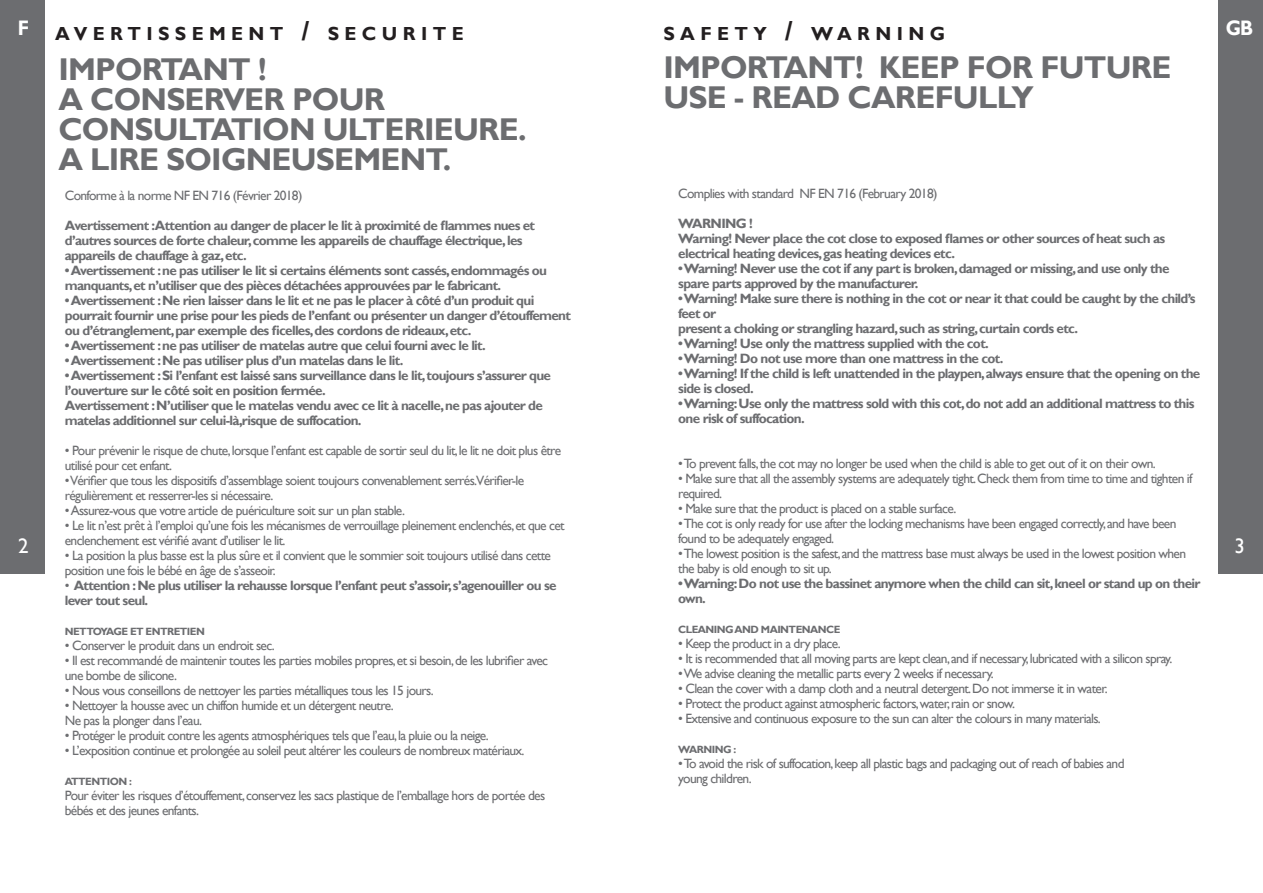
<style>
.page{position:relative;width:1263px;height:893px;background:#fff}
.page>*{position:absolute;margin:0;border:0;box-sizing:border-box;transform-origin:0 0}
.intro5mm{font:700 31.5px "Gill Sans";letter-spacing:-.025em;color:#6c6d70}
.Intro{font:700 31.5px/30px "Gill Sans";letter-spacing:-.025em;color:#6c6d70}
.t1{font:700 21px "Gill Sans";color:#fff;scale:.9 1}
.t2{font:21px "Gill Sans";color:#fff}
.titreavertissement{font:700 18.9px "Gill Sans";letter-spacing:.285em;color:#231f20}
.Intro-2{font:13.5px/15px "Gill Sans";letter-spacing:-.05em;color:#6c6d70}
.Intro-3{font:700 13.5px/15px "Gill Sans";letter-spacing:-.05em;color:#6c6d70}
.Intro-4{font:700 10.5px "Gill Sans";letter-spacing:-.05em;color:#6c6d70}
.s1{font-size:27px}
.s2{font-weight:400}
</style>
<div class="page">
<div style="left:0;top:0;width:45px;height:574px;background:#6c6d70"></div>
<div style="left:1218px;top:0;width:45px;height:574px;background:#6c6d70"></div>
<p class="t1" style="left:18px;top:16px;width:14px">F</p>
<p class="t2" style="left:18px;top:533px;width:12px">2</p>
<p class="titreavertissement" style="left:55px;top:22px;width:410px">AVERTISSEMENT <span class="s1">/</span> SECURITE</p>
<p class="titreavertissement" style="left:663px;top:22px;width:283px">SAFETY <span class="s1">/</span> WARNING</p>
<p class="t1" style="left:1226px;top:16px;width:32px">GB</p>
<p class="intro5mm" style="left:58px;top:50px;width:210px">IMPORTANT !</p>
<p class="intro5mm" style="left:58px;top:80px;width:328px">A CONSERVER POUR</p>
<p class="intro5mm" style="left:58px;top:110px;width:470px">CONSULTATION ULTERIEURE.</p>
<p class="intro5mm" style="left:58px;top:140px;width:394px">A LIRE SOIGNEUSEMENT.</p>
<p class="Intro" style="left:663px;top:54px;width:509px">IMPORTANT! KEEP FOR FUTURE<br>USE - READ CAREFULLY</p>
<p class="Intro-2" style="left:65px;top:188px;width:239px">Conforme à la norme NF EN 716 (Février 2018)</p>
<p class="Intro-3" style="left:65px;top:218px;width:472px">Avertissement :Attention au danger de placer le lit à proximité de flammes nues et d’autres sources de forte chaleur, comme les appareils de chauffage électrique, les appareils de chauffage à gaz, etc.</p>
<p class="Intro-3" style="left:65px;top:263px;width:484px">• Avertissement : ne pas utiliser le lit si certains éléments sont cassés, endommagés ou manquants, et n’utiliser que des pièces détachées approuvées par le fabricant.</p>
<p class="Intro-3" style="left:65px;top:293px;width:508px">• Avertissement : Ne rien laisser dans le lit et ne pas le placer à côté d’un produit qui pourrait fournir une prise pour les pieds de l’enfant ou présenter un danger d’étouffement ou d’étranglement, par exemple des ficelles, des cordons de rideaux, etc.</p>
<p class="Intro-3" style="left:65px;top:338px;width:422px">• Avertissement : ne pas utiliser de matelas autre que celui fourni avec le lit.</p>
<p class="Intro-3" style="left:65px;top:353px;width:340px">• Avertissement : Ne pas utiliser plus d’un matelas dans le lit.</p>
<p class="Intro-3" style="left:65px;top:368px;width:488px">• Avertissement : Si l’enfant est laissé sans surveillance dans le lit, toujours s’assurer que l’ouverture sur le côté soit en position fermée.</p>
<p class="Intro-3" style="left:65px;top:398px;width:479px">Avertissement : N’utiliser que le matelas vendu avec ce lit à nacelle, ne pas ajouter de matelas additionnel sur celui-là,risque de suffocation.</p>
<p class="Intro-2" style="left:65px;top:443px;width:498px">• Pour prévenir le risque de chute, lorsque l’enfant est capable de sortir seul du lit, le lit ne doit plus être</p>
<p class="Intro-2" style="left:65px;top:458px;width:109px">utilisé pour cet enfant.</p>
<p class="Intro-2" style="left:65px;top:473px;width:461px">• Vérifier que tous les dispositifs d’assemblage soient toujours convenablement serrés.Vérifier-le</p>
<p class="Intro-2" style="left:65px;top:488px;width:210px">régulièrement et resserrer-les si nécessaire.</p>
<p class="Intro-2" style="left:65px;top:503px;width:342px">• Assurez-vous que votre article de puériculture soit sur un plan stable.</p>
<p class="Intro-2" style="left:65px;top:518px;width:501px">• Le lit n’est prêt à l’emploi qu’une fois les mécanismes de verrouillage pleinement enclenchés, et que cet</p>
<p class="Intro-2" style="left:65px;top:533px;width:222px">enclenchement est vérifié avant d’utiliser le lit.</p>
<p class="Intro-2" style="left:65px;top:548px;width:488px">• La position la plus basse est la plus sûre et il convient que le sommier soit toujours utilisé dans cette</p>
<p class="Intro-2" style="left:65px;top:563px;width:213px">position une fois le bébé en âge de s’asseoir.</p>
<p class="Intro-3" style="left:65px;top:578px;width:493px"><span class="s2">•</span> Attention : Ne plus utiliser la rehausse lorsque l’enfant peut s’assoir, s’agenouiller ou se lever tout seul.</p>
<p class="Intro-4" style="left:65px;top:625px;width:142px">NETTOYAGE ET ENTRETIEN</p>
<p class="Intro-2" style="left:65px;top:638px;width:211px">• Conserver le produit dans un endroit sec.</p>
<p class="Intro-2" style="left:65px;top:653px;width:485px">• Il est recommandé de maintenir toutes les parties mobiles propres, et si besoin, de les lubrifier avec</p>
<p class="Intro-2" style="left:65px;top:668px;width:114px">une bombe de silicone.</p>
<p class="Intro-2" style="left:65px;top:683px;width:370px">• Nous vous conseillons de nettoyer les parties métalliques tous les 15 jours.</p>
<p class="Intro-2" style="left:65px;top:698px;width:330px">• Nettoyer la housse avec un chiffon humide et un détergent neutre.</p>
<p class="Intro-2" style="left:65px;top:713px;width:139px">Ne pas la plonger dans l’eau.</p>
<p class="Intro-2" style="left:65px;top:728px;width:425px">• Protéger le produit contre les agents atmosphériques tels que l’eau, la pluie ou la neige.</p>
<p class="Intro-2" style="left:65px;top:743px;width:461px">• L’exposition continue et prolongée au soleil peut altérer les couleurs de nombreux matériaux.</p>
<p class="Intro-4" style="left:65px;top:775px;width:69px">ATTENTION :</p>
<p class="Intro-2" style="left:65px;top:788px;width:482px">Pour éviter les risques d’étouffement, conservez les sacs plastique de l’emballage hors de portée des bébés et des jeunes enfants.</p>
<p class="Intro-2" style="left:678px;top:187px;width:261px">Complies with standard NF EN 716 (February 2018)</p>
<p class="Intro-3" style="left:678px;top:217px;width:76px">WARNING !</p>
<p class="Intro-3" style="left:678px;top:232px;width:489px">Warning! Never place the cot close to exposed flames or other sources of heat such as electrical heating devices, gas heating devices etc.</p>
<p class="Intro-3" style="left:678px;top:262px;width:493px">• Warning! Never use the cot if any part is broken, damaged or missing, and use only the spare parts approved by the manufacturer.</p>
<p class="Intro-3" style="left:678px;top:292px;width:519px">• Warning! Make sure there is nothing in the cot or near it that could be caught by the child’s feet or</p>
<p class="Intro-3" style="left:678px;top:322px;width:401px">present a choking or strangling hazard, such as string, curtain cords etc.</p>
<p class="Intro-3" style="left:678px;top:337px;width:312px">• Warning! Use only the mattress supplied with the cot.</p>
<p class="Intro-3" style="left:678px;top:352px;width:327px">• Warning! Do not use more than one mattress in the cot.</p>
<p class="Intro-3" style="left:678px;top:367px;width:524px">• Warning! If the child is left unattended in the playpen, always ensure that the opening on the side is closed.</p>
<p class="Intro-3" style="left:678px;top:397px;width:518px">• Warning: Use only the mattress sold with this cot, do not add an additional mattress to this one risk of suffocation.</p>
<p class="Intro-2" style="left:678px;top:457px;width:479px">• To prevent falls, the cot may no longer be used when the child is able to get out of it on their own.</p>
<p class="Intro-2" style="left:678px;top:472px;width:516px">• Make sure that all the assembly systems are adequately tight. Check them from time to time and tighten if required.</p>
<p class="Intro-2" style="left:678px;top:502px;width:280px">• Make sure that the product is placed on a stable surface.</p>
<p class="Intro-2" style="left:678px;top:517px;width:500px">• The cot is only ready for use after the locking mechanisms have been engaged correctly, and have been found to be adequately engaged.</p>
<p class="Intro-2" style="left:678px;top:547px;width:509px">• The lowest position is the safest, and the mattress base must always be used in the lowest position when the baby is old enough to sit up.</p>
<p class="Intro-3" style="left:678px;top:577px;width:524px">• Warning: Do not use the bassinet anymore when the child can sit, kneel or stand up on their own.</p>
<p class="Intro-4" style="left:678px;top:623px;width:164px">CLEANING AND MAINTENANCE</p>
<p class="Intro-2" style="left:678px;top:637px;width:164px">• Keep the product in a dry place.</p>
<p class="Intro-2" style="left:678px;top:652px;width:496px">• It is recommended that all moving parts are kept clean, and if necessary, lubricated with a silicon spray.</p>
<p class="Intro-2" style="left:678px;top:667px;width:317px">• We advise cleaning the metallic parts every 2 weeks if necessary.</p>
<p class="Intro-2" style="left:678px;top:682px;width:431px">• Clean the cover with a damp cloth and a neutral detergent. Do not immerse it in water.</p>
<p class="Intro-2" style="left:678px;top:697px;width:338px">• Protect the product against atmospheric factors, water, rain or snow.</p>
<p class="Intro-2" style="left:678px;top:712px;width:424px">• Extensive and continuous exposure to the sun can alter the colours in many materials.</p>
<p class="Intro-4" style="left:678px;top:743px;width:60px">WARNING :</p>
<p class="Intro-2" style="left:678px;top:757px;width:448px">• To avoid the risk of suffocation, keep all plastic bags and packaging out of reach of babies and</p>
<p class="Intro-2" style="left:678px;top:772px;width:75px">young children.</p>
<p class="t2" style="left:1234px;top:533px;width:12px">3</p>
</div>
